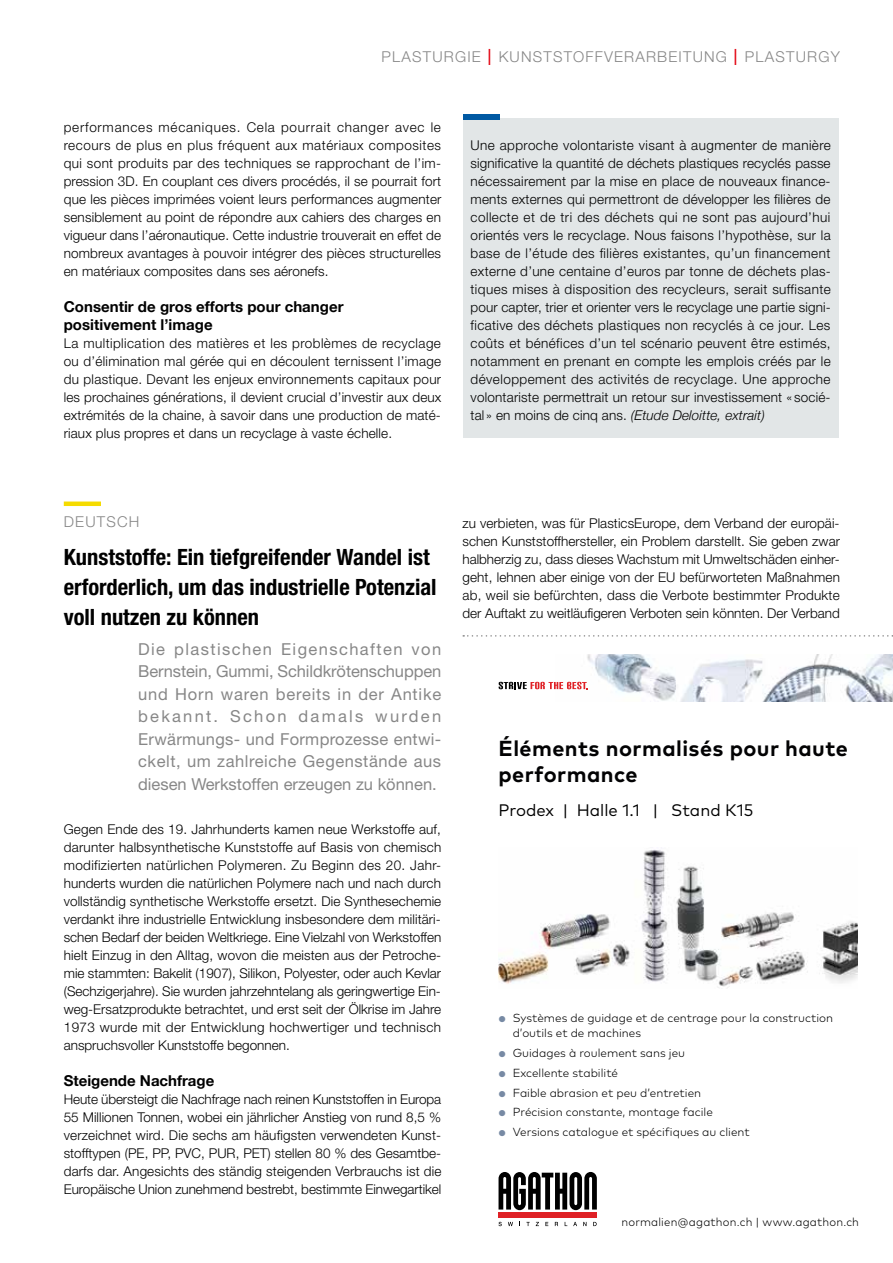
<style>
.page{position:relative;width:893px;height:1263px;background:#fff}
.page>*{position:absolute;margin:0;border:0;box-sizing:border-box;transform-origin:0 0}
.t1{font:700 condensed 22.5px/30px "Helvetica Neue";color:#000}
.t2{font:700 21.75px/26.1px "Mark OT";letter-spacing:.02em;color:#020203}
.t3{font:16.65px "Mark OT";color:#000}
.t4{font:16.5px/22.5px "Helvetica Neue";color:#878787;text-align:justify}
.t5{font:700 15px/18px "Helvetica Neue";color:#000}
.t6{font:300 15px "Helvetica Neue";letter-spacing:.08em;color:#878787}
.t7{font:300 13.5px/18px "Helvetica Neue";letter-spacing:.01em;color:#000;text-align:justify}
.t8{font:300 11.7px/15px "Mark OT";color:#000}
.s1{font-stretch:condensed;font-size:22.5px;color:#e30613}
.s2{font-style:italic}
.s3{font-weight:400;font-size:8.4px;color:#778aa4}
</style>
<div class="page">
<div style="left:64px;top:501px;width:37px;height:5px;background:#f5db00"></div>
<img style="left:555px;top:654px;width:338px;height:48px">
<svg style="left:499px;top:682px;width:89px;height:7px"></svg>
<svg style="left:498px;top:1172px;width:99px;height:38px"></svg>
<div style="left:498px;top:1212px;width:99px;height:6px;background:#df2126"></div>
<svg style="left:498px;top:1222px;width:4px;height:4px"></svg>
<svg style="left:508px;top:1222px;width:5px;height:4px"></svg>
<svg style="left:545px;top:1222px;width:3px;height:4px"></svg>
<svg style="left:573px;top:1222px;width:4px;height:4px"></svg>
<svg style="left:593px;top:1222px;width:4px;height:4px"></svg>
<img style="left:498px;top:849px;width:360px;height:139px">
<svg style="left:463px;top:635px;width:430px;height:2px"></svg>
<div style="left:463px;top:119px;width:376px;height:319px;background:#e2e6e7"></div>
<div style="left:463px;top:114px;width:37px;height:6px;background:#0059a3"></div>
<p class="t6" style="left:382px;top:47px;width:460px">PLASTURGIE <span class="s1">I</span> KUNSTSTOFFVERARBEITUNG <span class="s1">I</span> PLASTURGY</p>
<p class="t7" style="left:64px;top:118px;width:379px">performances mécaniques. Cela pourrait changer avec le recours de plus en plus fréquent aux matériaux composites qui sont produits par des techniques se rapprochant de l’im&shy;pression 3D. En couplant ces divers procédés, il se pourrait fort que les pièces imprimées voient leurs performances augmenter sensiblement au point de répondre aux cahiers des charges en vigueur dans l’aéronautique. Cette industrie trouverait en effet de nombreux avantages à pouvoir intégrer des pièces structurelles en matériaux composites dans ses aéronefs.</p>
<p class="t5" style="left:64px;top:298px;width:281px">Consentir de gros efforts pour changer positivement l’image</p>
<p class="t7" style="left:64px;top:334px;width:379px">La multiplication des matières et les problèmes de recyclage ou d’élimination mal gérée qui en découlent ternissent l’image du plastique. Devant les enjeux environnements capitaux pour les prochaines générations, il devient crucial d’investir aux deux extrémités de la chaine, à savoir dans une production de maté&shy;riaux plus propres et dans un recyclage à vaste échelle.</p>
<p class="t7" style="left:471px;top:136px;width:362px">Une approche volontariste visant à augmenter de manière significative la quantité de déchets plastiques recyclés passe nécessairement par la mise en place de nouveaux finance&shy;ments externes qui permettront de développer les filières de collecte et de tri des déchets qui ne sont pas aujourd’hui orientés vers le recyclage. Nous faisons l’hypothèse, sur la base de l’étude des filières existantes, qu’un financement externe d’une centaine d’euros par tonne de déchets plas&shy;tiques mises à disposition des recycleurs, serait suffisante pour capter, trier et orienter vers le recyclage une partie signi&shy;ficative des déchets plastiques non recyclés à ce jour. Les coûts et bénéfices d’un tel scénario peuvent être estimés, notamment en prenant en compte les emplois créés par le développement des activités de recyclage. Une approche volontariste permettrait un retour sur investissement « socié&shy;tal » en moins de cinq ans. <span class="s2">(Etude Deloitte, extrait)</span></p>
<p class="t6" style="left:64px;top:513px;width:77px">DEUTSCH</p>
<h1 class="t1" style="left:64px;top:541px;width:374px">Kunststoffe: Ein tiefgreifender Wandel ist erforderlich, um das industrielle Potenzial voll nutzen zu können</h1>
<p class="t4" style="left:138px;top:637px;width:305px">Die plastischen Eigenschaften von Bernstein, Gummi, Schildkrötenschuppen und Horn waren bereits in der Antike bekannt. Schon damals wurden Erwärmungs- und Formprozesse entwi&shy;ckelt, um zahlreiche Gegenstände aus diesen Werkstoffen erzeugen zu können.</p>
<p class="t7" style="left:64px;top:820px;width:379px">Gegen Ende des 19. Jahrhunderts kamen neue Werkstoffe auf, darunter halbsynthetische Kunststoffe auf Basis von chemisch modifizierten natürlichen Polymeren. Zu Beginn des 20. Jahr&shy;hunderts wurden die natürlichen Polymere nach und nach durch vollständig synthetische Werkstoffe ersetzt. Die Synthesechemie verdankt ihre industrielle Entwicklung insbesondere dem militäri&shy;schen Bedarf der beiden Weltkriege. Eine Vielzahl von Werkstoffen hielt Einzug in den Alltag, wovon die meisten aus der Petroche&shy;mie stammten: Bakelit (1907), Silikon, Polyester, oder auch Kevlar (Sechzigerjahre). Sie wurden jahrzehntelang als geringwertige Ein&shy;weg-Ersatzprodukte betrachtet, und erst seit der Ölkrise im Jahre 1973 wurde mit der Entwicklung hochwertiger und technisch anspruchsvoller Kunststoffe begonnen.</p>
<p class="t5" style="left:64px;top:1072px;width:152px">Steigende Nachfrage</p>
<p class="t7" style="left:64px;top:1090px;width:379px">Heute übersteigt die Nachfrage nach reinen Kunststoffen in Europa 55 Millionen Tonnen, wobei ein jährlicher Anstieg von rund 8,5 % verzeichnet wird. Die sechs am häufigsten verwendeten Kunst&shy;stofftypen (PE, PP, PVC, PUR, PET) stellen 80 % des Gesamtbe&shy;darfs dar. Angesichts des ständig steigenden Verbrauchs ist die Europäische Union zunehmend bestrebt, bestimmte Einwegartikel</p>
<p class="t7" style="left:462px;top:514px;width:379px">zu verbieten, was für PlasticsEurope, dem Verband der europäi&shy;schen Kunststoffhersteller, ein Problem darstellt. Sie geben zwar halbherzig zu, dass dieses Wachstum mit Umweltschäden einher&shy;geht, lehnen aber einige von der EU befürworteten Maßnahmen ab, weil sie befürchten, dass die Verbote bestimmter Produkte der Auftakt zu weitläufigeren Verboten sein könnten. Der Verband</p>
<h2 class="t2" style="left:498px;top:734px;width:351px">Éléments normalisés pour haute performance</h2>
<p class="t3" style="left:498px;top:800px;width:256px">Prodex | Halle 1.1 | Stand K15</p>
<p class="t8" style="left:513px;top:1011px;width:322px;text-indent:-14px"><span class="s3">●</span> Systèmes de guidage et de centrage pour la construction d’outils et de machines</p>
<p class="t8" style="left:498px;top:1045px;width:188px"><span class="s3">●</span> Guidages à roulement sans jeu</p>
<p class="t8" style="left:498px;top:1065px;width:121px"><span class="s3">●</span> Excellente stabilité</p>
<p class="t8" style="left:498px;top:1085px;width:204px"><span class="s3">●</span> Faible abrasion et peu d’entretien</p>
<p class="t8" style="left:498px;top:1105px;width:216px"><span class="s3">●</span> Précision constante, montage facile</p>
<p class="t8" style="left:498px;top:1124px;width:253px"><span class="s3">●</span> Versions catalogue et spécifiques au client</p>
<p class="t8" style="left:621px;top:1214px;width:239px">normalien@agathon.ch | www.agathon.ch</p>
</div>
